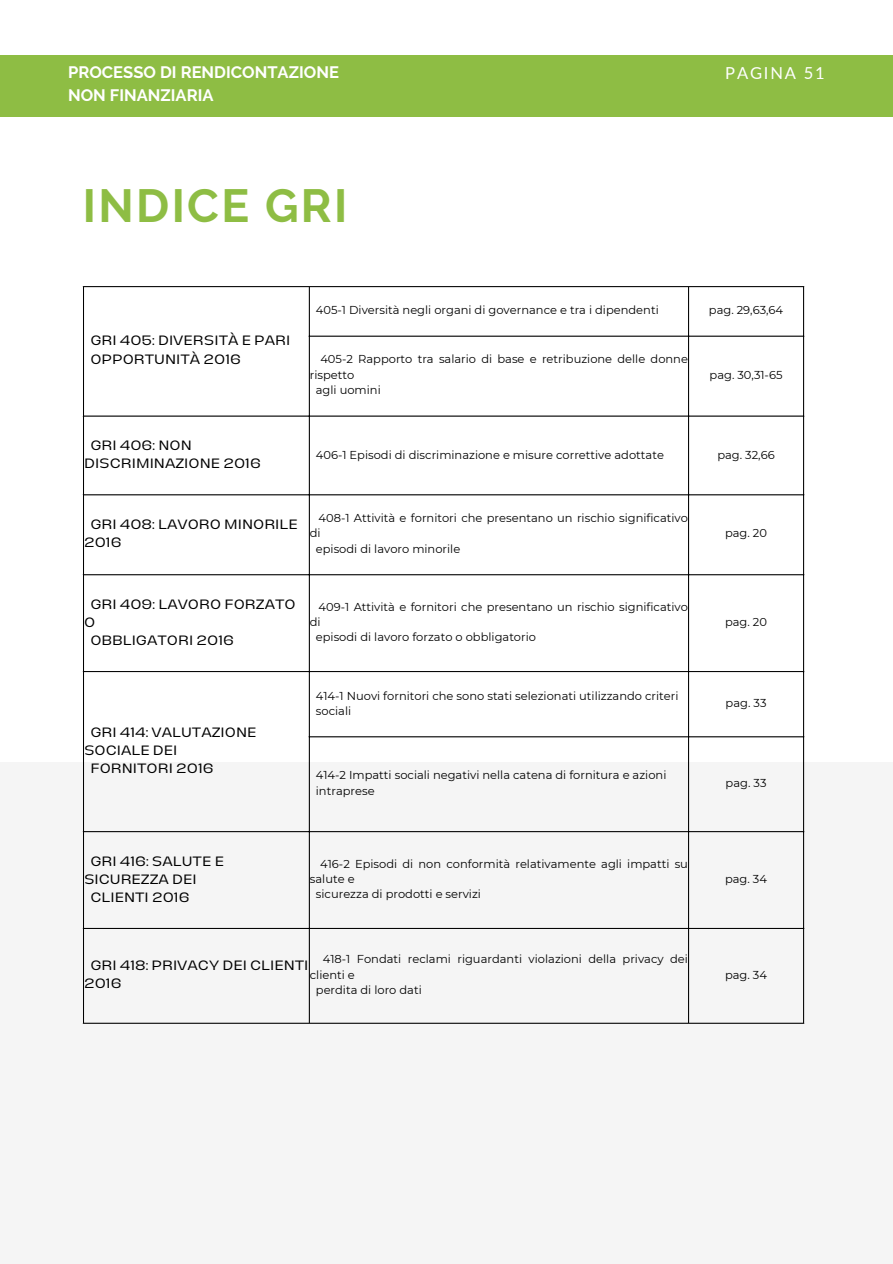
<style>
.page{position:relative;width:893px;height:1264px;background:#fff}
.page>*{position:absolute;margin:0;border:0;box-sizing:border-box;transform-origin:0 0}
.t1{font:700 46.35px "Raleway";letter-spacing:.05em;color:#8ebd44}
.t2{font:700 16.5px/22.5px "Raleway";color:#fff}
.t3{font:16.5px "Lato";letter-spacing:.11em;color:#fff}
.t4{font:expanded 13.5px/18.1px "Lazord";color:#000}
.t5{font:11.4px/15.3px "Montserrat";color:#000}
</style>
<div class="page">
<div style="left:0;top:55px;width:892px;height:61px;background:#8ebd44"></div>
<div style="left:0;top:762px;width:892px;height:501px;background:#f5f5f5"></div>
<hr style="left:83px;top:287px;width:1px;height:735px;background:#000">
<hr style="left:309px;top:287px;width:1px;height:735px;background:#000">
<hr style="left:688px;top:287px;width:1px;height:735px;background:#000">
<hr style="left:803px;top:287px;width:1px;height:735px;background:#000">
<hr style="left:83px;top:286px;width:721px;height:1px;background:#000">
<hr style="left:309px;top:335px;width:495px;height:2px;background:#000">
<hr style="left:83px;top:415px;width:721px;height:1px;background:#000">
<hr style="left:83px;top:494px;width:721px;height:1px;background:#000">
<hr style="left:83px;top:574px;width:721px;height:1px;background:#000">
<hr style="left:83px;top:671px;width:721px;height:1px;background:#000">
<hr style="left:309px;top:736px;width:495px;height:1px;background:#000">
<hr style="left:83px;top:831px;width:721px;height:1px;background:#000">
<hr style="left:83px;top:927px;width:721px;height:2px;background:#000">
<hr style="left:83px;top:1022px;width:721px;height:1px;background:#000">
<h2 class="t2" style="left:68px;top:61px;width:272px">PROCESSO DI RENDICONTAZIONE<br>NON FINANZIARIA</h2>
<h2 class="t3" style="left:725px;top:63px;width:101px">PAGINA 51</h2>
<h1 class="t1" style="left:83px;top:179px;width:266px">INDICE GRI</h1>
<p class="t4" style="left:90px;top:332px;width:201px">GRI 405: DIVERSITÀ E PARI<br>OPPORTUNITÀ 2016</p>
<p class="t5" style="left:316px;top:302px;width:344px">405-1 Diversità negli organi di governance e tra i dipendenti</p>
<p class="t5" style="left:708px;top:302px;width:76px">pag. 29,63,64</p>
<p class="t5" style="left:320px;top:352px;width:369px">405-2 Rapporto tra salario di base e retribuzione delle donne</p>
<p class="t5" style="left:310px;top:367px;width:46px">rispetto</p>
<p class="t5" style="left:316px;top:382px;width:66px">agli uomini</p>
<p class="t5" style="left:709px;top:367px;width:74px">pag. 30,31-65</p>
<p class="t4" style="left:84px;top:436px;width:178px;text-indent:6px">GRI 406: NON<br>DISCRIMINAZIONE 2016</p>
<p class="t5" style="left:316px;top:447px;width:349px">406-1 Episodi di discriminazione e misure correttive adottate</p>
<p class="t5" style="left:717px;top:447px;width:59px">pag. 32,66</p>
<p class="t4" style="left:84px;top:515px;width:215px;text-indent:6px">GRI 408: LAVORO MINORILE<br>2016</p>
<p class="t5" style="left:318px;top:510px;width:371px">408-1 Attività e fornitori che presentano un rischio significativo</p>
<p class="t5" style="left:310px;top:525px;width:12px">di</p>
<p class="t5" style="left:316px;top:541px;width:146px">episodi di lavoro minorile</p>
<p class="t4" style="left:90px;top:595px;width:207px">GRI 409: LAVORO FORZATO</p>
<p class="t4" style="left:84px;top:613px;width:13px">O</p>
<p class="t4" style="left:90px;top:631px;width:145px">OBBLIGATORI 2016</p>
<p class="t5" style="left:318px;top:599px;width:371px">409-1 Attività e fornitori che presentano un rischio significativo</p>
<p class="t5" style="left:310px;top:614px;width:12px">di</p>
<p class="t5" style="left:316px;top:629px;width:222px">episodi di lavoro forzato o obbligatorio</p>
<p class="t5" style="left:725px;top:525px;width:43px">pag. 20</p>
<p class="t5" style="left:725px;top:614px;width:43px">pag. 20</p>
<p class="t4" style="left:90px;top:723px;width:167px">GRI 414: VALUTAZIONE</p>
<p class="t4" style="left:84px;top:741px;width:95px">SOCIALE DEI</p>
<p class="t4" style="left:90px;top:759px;width:125px">FORNITORI 2016</p>
<p class="t5" style="left:316px;top:688px;width:364px">414-1 Nuovi fornitori che sono stati selezionati utilizzando criteri sociali</p>
<p class="t5" style="left:725px;top:695px;width:42px">pag. 33</p>
<p class="t5" style="left:316px;top:767px;width:352px">414-2 Impatti sociali negativi nella catena di fornitura e azioni intraprese</p>
<p class="t5" style="left:725px;top:775px;width:42px">pag. 33</p>
<p class="t4" style="left:90px;top:851px;width:135px">GRI 416: SALUTE E</p>
<p class="t4" style="left:84px;top:870px;width:114px">SICUREZZA DEI</p>
<p class="t4" style="left:90px;top:888px;width:101px">CLIENTI 2016</p>
<p class="t5" style="left:320px;top:855px;width:369px">416-2 Episodi di non conformità relativamente agli impatti su</p>
<p class="t5" style="left:310px;top:871px;width:46px">salute e</p>
<p class="t5" style="left:316px;top:886px;width:167px">sicurezza di prodotti e servizi</p>
<p class="t5" style="left:725px;top:871px;width:43px">pag. 34</p>
<p class="t5" style="left:323px;top:951px;width:366px">418-1 Fondati reclami riguardanti violazioni della privacy dei</p>
<p class="t5" style="left:310px;top:966px;width:47px">clienti e</p>
<p class="t5" style="left:316px;top:982px;width:107px">perdita di loro dati</p>
<p class="t4" style="left:84px;top:956px;width:226px;text-indent:6px">GRI 418: PRIVACY DEI CLIENTI<br>2016</p>
<p class="t5" style="left:725px;top:966px;width:43px">pag. 34</p>
</div>
